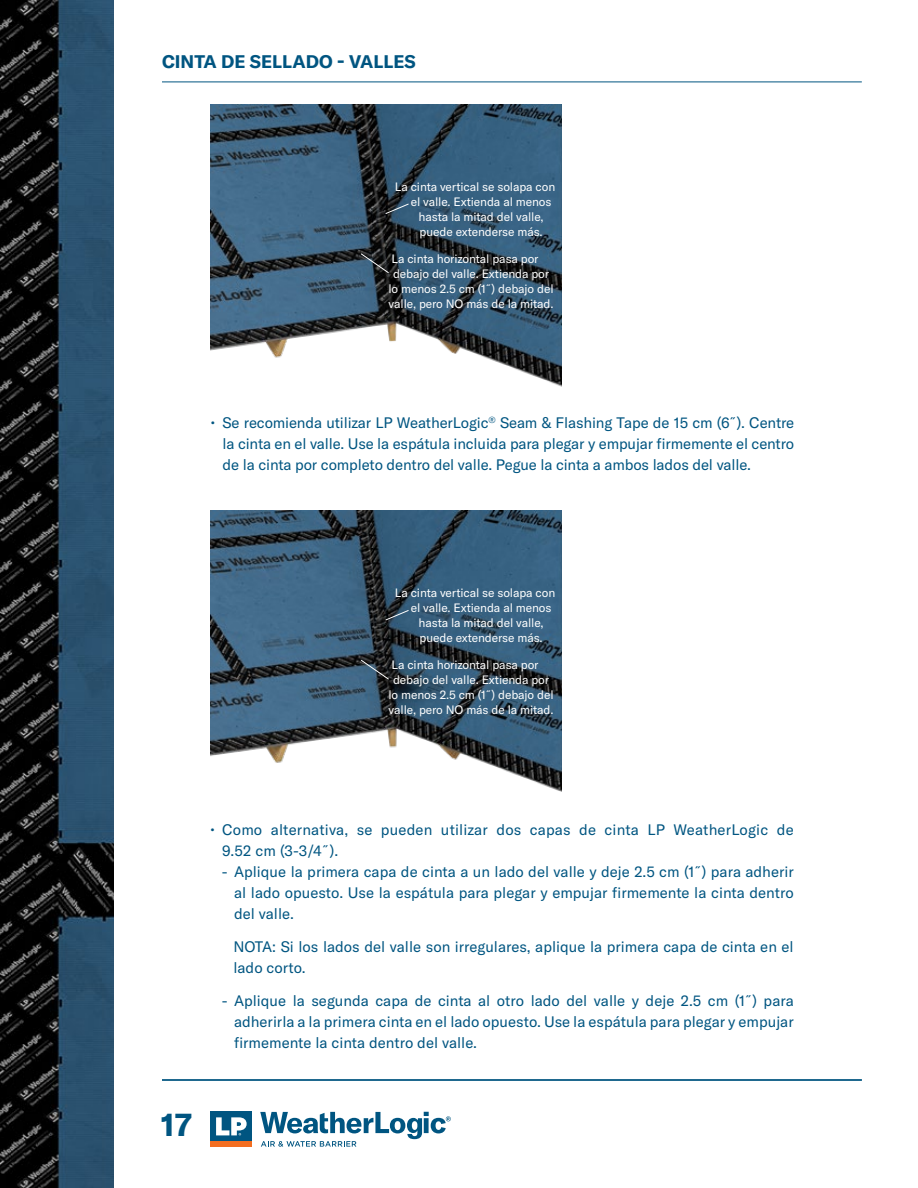
<style>
.page{position:relative;width:918px;height:1188px;background:#fff}
.page>*{position:absolute;margin:0;border:0;box-sizing:border-box;transform-origin:0 0}
.t1{font:700 32.1px "GT America";color:#005581}
.t2{font:700 18px "GT America";color:#005581}
.t3{font:15px/21px "GT America";color:#005581;text-align:justify}
.t4{font:12px "GT America";letter-spacing:-.01em;color:#fff}
</style>
<div class="page">
<hr style="left:162px;top:1080px;width:700px;height:1px;background:#005581">
<img style="left:0;top:0;width:113px;height:1188px">
<hr style="left:162px;top:82px;width:700px;height:1px;background:#005581">
<div style="left:210px;top:1112px;width:42px;height:29px;background:#005581"></div>
<div style="left:210px;top:1141px;width:42px;height:6px;background:#f36e21"></div>
<svg style="left:216px;top:1117px;width:31px;height:18px"></svg>
<svg style="left:260px;top:1112px;width:191px;height:35px"></svg>
<img style="left:211px;top:105px;width:351px;height:282px">
<svg style="left:452px;top:249px;width:101px;height:38px;background:#294051"></svg>
<svg style="left:360px;top:250px;width:45px;height:66px;background:#293843"></svg>
<svg style="left:385px;top:203px;width:25px;height:12px"></svg>
<img style="left:211px;top:511px;width:351px;height:281px">
<svg style="left:452px;top:655px;width:101px;height:39px;background:#2a4152"></svg>
<svg style="left:360px;top:659px;width:30px;height:21px"></svg>
<svg style="left:385px;top:609px;width:25px;height:12px"></svg>
<p class="t2" style="left:162px;top:51px;width:255px">CINTA DE SELLADO - VALLES</p>
<p class="t4" style="left:395px;top:180px;width:162px">La cinta vertical se solapa con</p>
<p class="t4" style="left:411px;top:195px;width:142px">el valle. Extienda al menos</p>
<p class="t4" style="left:419px;top:210px;width:127px">hasta la mitad del valle,</p>
<p class="t4" style="left:420px;top:225px;width:124px">puede extenderse más.</p>
<p class="t4" style="left:392px;top:251px;width:149px">La cinta horizontal pasa por</p>
<p class="t4" style="left:393px;top:266px;width:158px">debajo del valle. Extienda por</p>
<p class="t4" style="left:388px;top:281px;width:167px">lo menos 2.5 cm (1˝) debajo del</p>
<p class="t4" style="left:389px;top:296px;width:166px">valle, pero NO más de la mitad.</p>
<p class="t3" style="left:223px;top:412px;width:573px;text-indent:-12px">• Se recomienda utilizar LP WeatherLogic<sup>®</sup> Seam &amp; Flashing Tape de 15 cm (6˝). Centre la cinta en el valle. Use la espátula incluida para plegar y empujar firmemente el centro de la cinta por completo dentro del valle. Pegue la cinta a ambos lados del valle.</p>
<p class="t4" style="left:395px;top:586px;width:162px">La cinta vertical se solapa con</p>
<p class="t4" style="left:411px;top:601px;width:142px">el valle. Extienda al menos</p>
<p class="t4" style="left:419px;top:616px;width:127px">hasta la mitad del valle,</p>
<p class="t4" style="left:420px;top:631px;width:124px">puede extenderse más.</p>
<p class="t4" style="left:392px;top:658px;width:149px">La cinta horizontal pasa por</p>
<p class="t4" style="left:393px;top:673px;width:158px">debajo del valle. Extienda por</p>
<p class="t4" style="left:388px;top:688px;width:167px">lo menos 2.5 cm (1˝) debajo del</p>
<p class="t4" style="left:389px;top:703px;width:166px">valle, pero NO más de la mitad.</p>
<p class="t3" style="left:222px;top:819px;width:573px;text-indent:-12px">• Como alternativa, se pueden utilizar dos capas de cinta LP WeatherLogic de<br>9.52 cm (3-3/4˝).</p>
<p class="t3" style="left:234px;top:861px;width:561px;text-indent:-12px">- Aplique la primera capa de cinta a un lado del valle y deje 2.5 cm (1˝) para adherir al lado opuesto. Use la espátula para plegar y empujar firmemente la cinta dentro del valle.</p>
<p class="t3" style="left:233px;top:936px;width:562px">NOTA: Si los lados del valle son irregulares, aplique la primera capa de cinta en el lado corto.</p>
<p class="t3" style="left:234px;top:990px;width:561px;text-indent:-12px">- Aplique la segunda capa de cinta al otro lado del valle y deje 2.5 cm (1˝) para adherirla a la primera cinta en el lado opuesto. Use la espátula para plegar y empujar firmemente la cinta dentro del valle.</p>
<h1 class="t1" style="left:161px;top:1105px;width:33px">17</h1>
</div>
